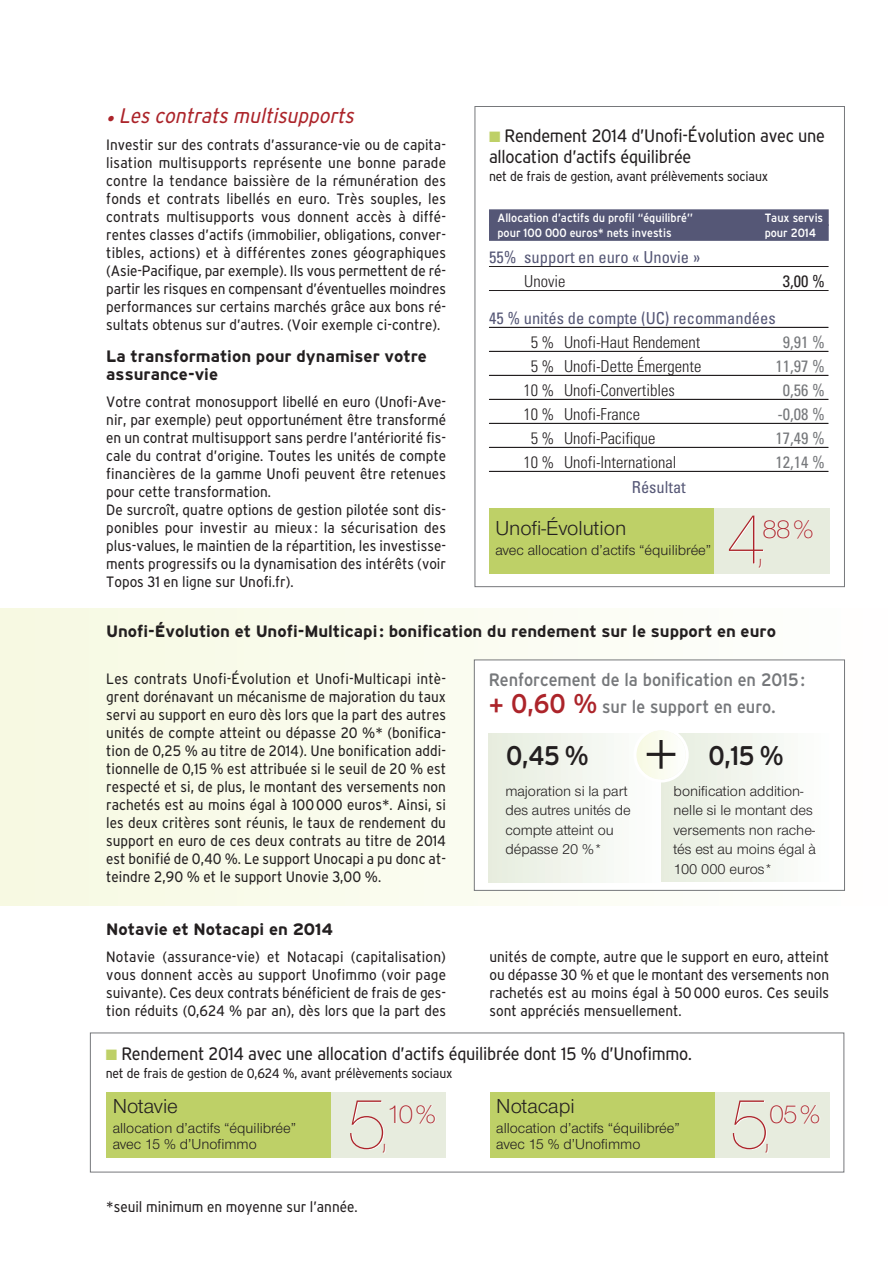
<style>
.page{position:relative;width:893px;height:1263px;background:#fff}
.page>*{position:absolute;margin:0;border:0;box-sizing:border-box;transform-origin:0 0}
.t1{font:200 75px "Nimbus Sans Novus T";color:#ac242a}
.t2{font:69.6px "News Gothic T";color:#231f20}
.t3{font:700 condensed 27px "Teleneue";color:#231f20}
.t4{font:300 27px "Nimbus Sans Novus T";color:#ac242a}
.t5{font:21px "Nimbus Sans Novus T";color:#231f20}
.t6{font:italic 500 condensed 21px "Teleneue";color:#ac242a}
.t7{font:500 condensed 18px/21px "Teleneue";letter-spacing:-.015em;color:#231f20}
.t8{font:700 condensed 18px/27px "Teleneue";color:#76787b}
.t9{font:800 16.5px/18px "Teleneue";color:#231f20}
.t10{font:300 condensed 16.5px "Univers";color:#231f20}
.t11{font:condensed 16.5px "Univers";color:#555776}
.t12{font:condensed 16.5px "Univers";color:#76787b}
.t13{font:condensed 16.5px "Univers";color:#231f20}
.t14{font:500 condensed 15px/18px "Teleneue";color:#231f20;text-align:justify}
.t15{font:15px/19.5px "Nimbus Sans Novus T";color:#231f20}
.t16{font:500 condensed 13.5px "Teleneue";letter-spacing:-.015em;color:#231f20}
.t17{font:700 condensed 12px "Teleneue";color:#fff}
.s1{font-family:"Adobe Devanagari";font-weight:700;font-stretch:normal}
.s2{color:#bed067}
.s3{font-size:45px}
.s4{color:#fff}
.s5{font-size:27px;color:#ac242a}
</style>
<div class="page">
<div style="left:0;top:608px;width:893px;height:297px;background:linear-gradient(to right,#f7fae2,#fafbfb)"></div>
<div style="left:474px;top:660px;width:370px;height:230px;background:#fff"></div>
<div style="left:474px;top:660px;width:371px;height:230px;border:1px solid #76787b"></div>
<div style="left:661px;top:733px;width:168px;height:148px;background:linear-gradient(to right,#e6edde,#fdfefd)"></div>
<div style="left:489px;top:733px;width:172px;height:149px;background:linear-gradient(to right,#e7edde,#fdfefe)"></div>
<svg style="left:633px;top:730px;width:56px;height:52px"></svg>
<div style="left:489px;top:508px;width:228px;height:65px;background:#bed067"></div>
<div style="left:714px;top:508px;width:115px;height:65px;background:#e7ecde"></div>
<div style="left:489px;top:209px;width:340px;height:17px;background:#555776"></div>
<div style="left:489px;top:224px;width:340px;height:17px;background:#555776"></div>
<svg style="left:489px;top:266px;width:340px;height:1px"></svg>
<svg style="left:489px;top:290px;width:340px;height:1px"></svg>
<svg style="left:489px;top:327px;width:340px;height:1px"></svg>
<svg style="left:489px;top:351px;width:340px;height:1px"></svg>
<svg style="left:489px;top:375px;width:340px;height:1px"></svg>
<svg style="left:489px;top:399px;width:340px;height:1px"></svg>
<svg style="left:489px;top:423px;width:340px;height:1px"></svg>
<svg style="left:489px;top:447px;width:340px;height:1px"></svg>
<svg style="left:489px;top:471px;width:340px;height:1px"></svg>
<div style="left:106px;top:1093px;width:229px;height:65px;background:#bed067"></div>
<div style="left:331px;top:1093px;width:115px;height:65px;background:#e7ecde"></div>
<div style="left:490px;top:1093px;width:228px;height:65px;background:#bed067"></div>
<div style="left:715px;top:1093px;width:114px;height:65px;background:#e7ecde"></div>
<h3 class="t6" style="left:106px;top:104px;width:252px"><span class="s1">•</span>Les contrats multisupports</h3>
<p class="t14" style="left:106px;top:135px;width:341px">Investir sur des contrats d’assurance-vie ou de capita&shy;lisation multisupports représente une bonne parade contre la tendance baissière de la rémunération des fonds et contrats libellés en euro. Très souples, les contrats multisupports vous donnent accès à diffé&shy;rentes classes d’actifs (immobilier, obligations, conver&shy;tibles, actions) et à différentes zones géographiques (Asie-Pacifique, par exemple). Ils vous permettent de ré&shy;partir les risques en compensant d’éventuelles moindres performances sur certains marchés grâce aux bons ré&shy;sultats obtenus sur d’autres. (Voir exemple ci-contre).</p>
<p class="t9" style="left:106px;top:348px;width:322px">La transformation pour dynamiser votre assurance-vie</p>
<p class="t14" style="left:106px;top:393px;width:341px;text-align:left">Votre contrat monosupport libellé en euro (Unofi-Ave&shy;nir, par exemple) peut opportunément être transformé en un contrat multisupport sans perdre l’antériorité fis&shy;cale du contrat d’origine. Toutes les unités de compte financières de la gamme Unofi peuvent être retenues pour cette transformation.<br>De surcroît, quatre options de gestion pilotée sont dis&shy;ponibles pour investir au mieux : la sécurisation des plus-values, le maintien de la répartition, les investisse&shy;ments progressifs ou la dynamisation des intérêts (voir Topos 31 en ligne sur Unofi.fr).</p>
<p class="t7" style="left:489px;top:125px;width:338px"><span class="s2">■</span> Rendement 2014 d’Unofi-Évolution avec une allocation d’actifs équilibrée</p>
<p class="t16" style="left:489px;top:168px;width:281px">net de frais de gestion, avant prélèvements sociaux</p>
<p class="t17" style="left:497px;top:210px;width:194px">Allocation d’actifs du profil “équilibré”</p>
<p class="t17" style="left:765px;top:210px;width:60px">Taux servis</p>
<p class="t17" style="left:497px;top:225px;width:176px">pour 100 000 euros* nets investis</p>
<p class="t17" style="left:765px;top:225px;width:53px">pour 2014</p>
<p class="t11" style="left:489px;top:251px;width:213px">55% support en euro « Unovie »</p>
<p class="t10" style="left:524px;top:275px;width:43px">Unovie</p>
<p class="t13" style="left:783px;top:275px;width:44px">3,00 %</p>
<p class="t11" style="left:489px;top:312px;width:288px">45 % unités de compte (UC) recommandées</p>
<p class="t10" style="left:531px;top:336px;width:171px">5 % Unofi-Haut Rendement</p>
<p class="t12" style="left:783px;top:336px;width:44px">9,91 %</p>
<p class="t10" style="left:531px;top:360px;width:172px">5 % Unofi-Dette Émergente</p>
<p class="t12" style="left:775px;top:360px;width:51px">11,97 %</p>
<p class="t10" style="left:523px;top:384px;width:153px">10 % Unofi-Convertibles</p>
<p class="t12" style="left:783px;top:384px;width:44px">0,56 %</p>
<p class="t10" style="left:523px;top:408px;width:118px">10 % Unofi-France</p>
<p class="t12" style="left:777px;top:408px;width:49px">-0,08 %</p>
<p class="t10" style="left:531px;top:432px;width:126px">5 % Unofi-Pacifique</p>
<p class="t12" style="left:775px;top:432px;width:51px">17,49 %</p>
<p class="t10" style="left:523px;top:456px;width:155px">10 % Unofi-International</p>
<p class="t12" style="left:775px;top:456px;width:51px">12,14 %</p>
<p class="t11" style="left:632px;top:481px;width:56px">Résultat</p>
<h3 class="t5" style="left:495px;top:516px;width:132px">Unofi-Évolution</h3>
<p class="t15" style="left:495px;top:540px;width:217px">avec allocation d’actifs “équilibrée”</p>
<h1 class="t1" style="left:725px;top:494px;width:44px">4<span class="s3">,</span></h1>
<h3 class="t4" style="left:762px;top:512px;width:54px">88<span class="s4">%</span></h3>
<p class="t9" style="left:106px;top:623px;width:671px">Unofi-Évolution et Unofi-Multicapi: bonification du rendement sur le support en euro</p>
<p class="t14" style="left:106px;top:670px;width:341px">Les contrats Unofi-Évolution et Unofi-Multicapi intè&shy;grent dorénavant un mécanisme de majoration du taux servi au support en euro dès lors que la part des autres unités de compte atteint ou dépasse 20 %* (bonifica&shy;tion de 0,25 % au titre de 2014). Une bonification addi&shy;tionnelle de 0,15 % est attribuée si le seuil de 20 % est respecté et si, de plus, le montant des versements non rachetés est au moins égal à 100000 euros*. Ainsi, si les deux critères sont réunis, le taux de rendement du support en euro de ces deux contrats au titre de 2014 est bonifié de 0,40 %. Le support Unocapi a pu donc at&shy;teindre 2,90 % et le support Unovie 3,00 %.</p>
<p class="t8" style="left:489px;top:667px;width:318px">Renforcement de la bonification en 2015: <span class="s5">+ 0,60 %</span> sur le support en euro.</p>
<h2 class="t2" style="left:644px;top:709px;width:36px">+</h2>
<h3 class="t3" style="left:506px;top:739px;width:84px">0,45 %</h3>
<h3 class="t3" style="left:708px;top:739px;width:77px">0,15 %</h3>
<p class="t15" style="left:505px;top:781px;width:127px">majoration si la part des autres unités de compte atteint ou dépasse 20 %*</p>
<p class="t15" style="left:674px;top:781px;width:144px">bonification addition&shy;nelle si le montant des versements non rache&shy;tés est au moins égal à<br>100 000 euros*</p>
<p class="t9" style="left:106px;top:920px;width:228px">Notavie et Notacapi en 2014</p>
<p class="t14" style="left:106px;top:947px;width:341px">Notavie (assurance-vie) et Notacapi (capitalisation) vous donnent accès au support Unofimmo (voir page suivante). Ces deux contrats bénéficient de frais de ges&shy;tion réduits (0,624 % par an), dès lors que la part des</p>
<p class="t14" style="left:489px;top:947px;width:341px">unités de compte, autre que le support en euro, atteint ou dépasse 30 % et que le montant des versements non rachetés est au moins égal à 50000 euros. Ces seuils sont appréciés mensuellement.</p>
<p class="t7" style="left:106px;top:1043px;width:588px"><span class="s2">■</span> Rendement 2014 avec une allocation d’actifs équilibrée dont 15 % d’Unofimmo.</p>
<p class="t16" style="left:106px;top:1065px;width:348px">net de frais de gestion de 0,624 %, avant prélèvements sociaux</p>
<h3 class="t5" style="left:113px;top:1093px;width:67px">Notavie</h3>
<p class="t15" style="left:113px;top:1119px;width:185px;line-height:16.5px">allocation d’actifs “équilibrée” avec 15 % d’Unofimmo</p>
<h1 class="t1" style="left:345px;top:1078px;width:45px">5<span class="s3">,</span></h1>
<h3 class="t4" style="left:386px;top:1097px;width:52px">10<span class="s4">%</span></h3>
<p class="t14" style="left:106px;top:1198px;width:253px">*seuil minimum en moyenne sur l’année.</p>
<h3 class="t5" style="left:496px;top:1093px;width:80px">Notacapi</h3>
<p class="t15" style="left:496px;top:1119px;width:185px;line-height:16.5px">allocation d’actifs “équilibrée” avec 15 % d’Unofimmo</p>
<h1 class="t1" style="left:728px;top:1078px;width:45px">5<span class="s3">,</span></h1>
<h3 class="t4" style="left:769px;top:1097px;width:54px">05<span class="s4">%</span></h3>
</div>
